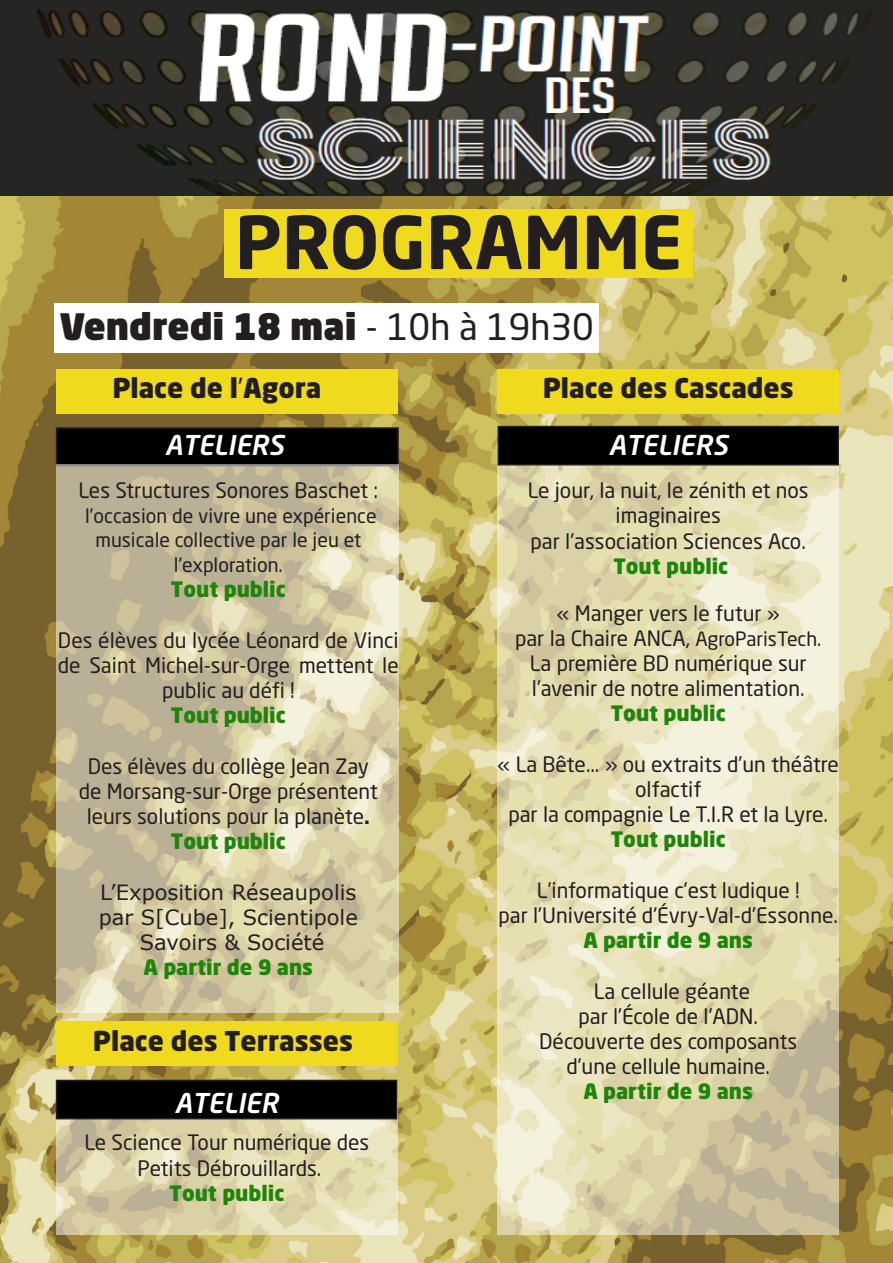
<style>
.page{position:relative;width:893px;height:1263px;background:#fff}
.page>*{position:absolute;margin:0;border:0;box-sizing:border-box;transform-origin:0 0}
.t1{font:700 72px "Neo Sans Std";color:#231f20}
.t2{font:36px "Neo Sans Std Ultra TR";color:#231f20}
.t3{font:900 27px "Neo Sans";color:#231f20}
.t4{font:italic 500 27px "Neo Sans";color:#fff}
.t5{font:21px/25.2px "Neo Sans Std";color:#231f20;text-align:center}
.t6{font:900 21px "Neo Sans";color:#1e850a}
.t7{font:21px "Verdana";color:#231f20}
.t8{font:19.5px "Neo Sans Std";color:#231f20}
.s1{font-family:"Neo Sans Std"}
.s2{font-family:"Neo Sans Std";font-weight:400}
.s3{font-weight:700}
.s4{font-size:19.5px}
</style>
<div class="page">
<img style="left:0;top:196px;width:893px;height:1067px">
<img style="left:0;top:0;width:893px;height:196px">
<div style="left:225px;top:209px;width:468px;height:68px;background:#f0da1e"></div>
<div style="left:54px;top:303px;width:545px;height:50px;background:#fff"></div>
<div style="left:497px;top:369px;width:342px;height:44px;background:#f0da1e"></div>
<svg style="left:56px;top:1119px;width:341px;height:116px;background:#ddd4ad"></svg>
<svg style="left:497px;top:465px;width:342px;height:770px;background:#e3dcb6"></svg>
<div style="left:498px;top:426px;width:340px;height:39px;background:#000"></div>
<div style="left:497px;top:426px;width:342px;height:39px;border:2px solid #231f20"></div>
<div style="left:57px;top:428px;width:341px;height:38px;background:#000"></div>
<div style="left:56px;top:427px;width:343px;height:39px;border:2px solid #231f20"></div>
<svg style="left:56px;top:464px;width:343px;height:548px;background:#cec5a2"></svg>
<div style="left:57px;top:1080px;width:339px;height:39px;background:#000"></div>
<div style="left:56px;top:1080px;width:341px;height:39px;border:2px solid #231f20"></div>
<div style="left:56px;top:369px;width:341px;height:44px;background:#f0da1e"></div>
<div style="left:56px;top:1022px;width:341px;height:44px;background:#f0da1e"></div>
<p class="t1" style="left:235px;top:196px;width:449px">PROGRAMME</p>
<p class="t2" style="left:59px;top:303px;width:536px">Vendredi 18 mai <span class="s1">- 10h à 19h30</span></p>
<p class="t3" style="left:543px;top:377px;width:253px">Place des Cascades</p>
<p class="t3" style="left:112px;top:377px;width:211px">Place de l<span class="s2">’</span>Agora</p>
<p class="t4" style="left:165px;top:434px;width:120px">ATELIERS</p>
<p class="t4" style="left:609px;top:434px;width:120px">ATELIERS</p>
<p class="t5" style="left:79px;top:478px;width:301px">Les Structures Sonores Baschet :</p>
<p class="t8" style="left:85px;top:504px;width:293px">l’occasion de vivre une expérience</p>
<p class="t8" style="left:95px;top:528px;width:267px">musicale collective par le jeu et</p>
<p class="t8" style="left:174px;top:553px;width:110px">l’exploration.</p>
<p class="t6" style="left:171px;top:580px;width:116px">Tout public</p>
<p class="t5" style="left:58px;top:627px;width:342px">Des élèves du lycée Léonard de Vinci de Saint Michel-sur-Orge mettent le public au défi !</p>
<p class="t6" style="left:171px;top:706px;width:116px">Tout public</p>
<p class="t5" style="left:88px;top:753px;width:283px">Des élèves du collège Jean Zay</p>
<p class="t5" style="left:79px;top:778px;width:301px">de Morsang-sur-Orge présentent leurs solutions pour la planète<span class="s3">.</span></p>
<p class="t6" style="left:171px;top:832px;width:116px">Tout public</p>
<p class="t7" style="left:100px;top:877px;width:258px">L’Exposition Réseaupolis</p>
<p class="t7" style="left:99px;top:903px;width:261px">par S[Cube], Scientipole</p>
<p class="t7" style="left:140px;top:928px;width:186px">Savoirs &amp; Société</p>
<p class="t6" style="left:144px;top:958px;width:171px">A partir de 9 ans</p>
<p class="t5" style="left:528px;top:478px;width:282px">Le jour, la nuit, le zénith et nos</p>
<p class="t5" style="left:615px;top:503px;width:107px">imaginaires</p>
<p class="t5" style="left:531px;top:528px;width:277px">par l’association Sciences Aco.</p>
<p class="t6" style="left:613px;top:557px;width:116px">Tout public</p>
<p class="t5" style="left:557px;top:600px;width:224px">« Manger vers le futur »</p>
<p class="t5" style="left:515px;top:625px;width:308px">par la Chaire ANCA, <span class="s4">AgroParisTech.</span></p>
<p class="t5" style="left:530px;top:650px;width:278px">La première BD numérique sur</p>
<p class="t5" style="left:532px;top:676px;width:274px">l’avenir de notre alimentation.</p>
<p class="t6" style="left:611px;top:705px;width:116px">Tout public</p>
<p class="t5" style="left:498px;top:751px;width:343px">« La Bête... » ou extraits d’un théâtre olfactif</p>
<p class="t5" style="left:508px;top:802px;width:321px">par la compagnie Le T.I.R et la Lyre.</p>
<p class="t6" style="left:611px;top:831px;width:116px">Tout public</p>
<p class="t5" style="left:537px;top:877px;width:264px">L’informatique c’est ludique !</p>
<p class="t5" style="left:499px;top:902px;width:341px">par l’Université d’Évry-Val-d’Essonne.</p>
<p class="t6" style="left:583px;top:931px;width:171px">A partir de 9 ans</p>
<p class="t5" style="left:594px;top:978px;width:158px">La cellule géante</p>
<p class="t5" style="left:578px;top:1003px;width:181px">par l’École de l’ADN.</p>
<p class="t5" style="left:539px;top:1028px;width:260px">Découverte des composants</p>
<p class="t5" style="left:566px;top:1054px;width:205px">d’une cellule humaine.</p>
<p class="t6" style="left:583px;top:1083px;width:171px">A partir de 9 ans</p>
<p class="t3" style="left:93px;top:1029px;width:261px">Place des Terrasses</p>
<p class="t4" style="left:175px;top:1092px;width:105px">ATELIER</p>
<p class="t5" style="left:85px;top:1130px;width:286px">Le Science Tour numérique des</p>
<p class="t5" style="left:138px;top:1155px;width:185px">Petits Débrouillards.</p>
<p class="t6" style="left:170px;top:1184px;width:116px">Tout public</p>
</div>
